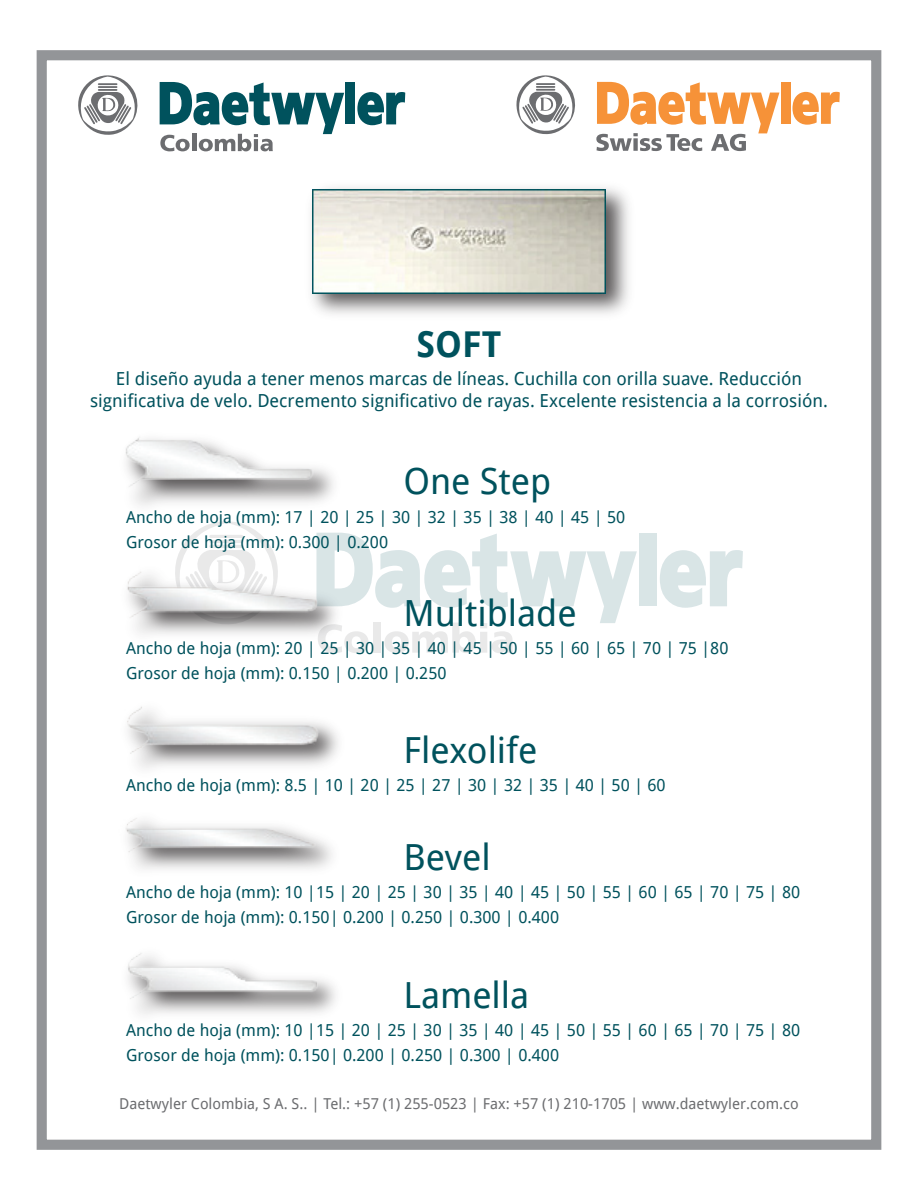
<style>
.page{position:relative;width:918px;height:1188px;background:#fff}
.page>*{position:absolute;margin:0;border:0;box-sizing:border-box;transform-origin:0 0}
.t1{font:36px "Droid Sans";color:#00525d}
.t2{font:700 35.7px "Droid Sans";color:#00525d}
.t3{font:18px/21.6px "Droid Sans";color:#00525d;text-align:center}
.t4{font:16.5px/25.5px "Droid Sans";color:#00525d}
.t5{font:15px "Droid Sans";color:#6c6d70}
</style>
<div class="page">
<svg style="left:177px;top:522px;width:99px;height:36px"></svg>
<hr style="left:209px;top:545px;width:34px;height:3px;background:#6c6d70;border-radius:2px">
<hr style="left:209px;top:540px;width:34px;height:3px;background:#6c6d70;border-radius:2px">
<hr style="left:209px;top:535px;width:34px;height:3px;background:#6c6d70;border-radius:2px">
<div style="left:639px;top:533px;width:17px;height:73px;background:#d9e5e6"></div>
<svg style="left:660px;top:550px;width:83px;height:58px"></svg>
<svg style="left:316px;top:532px;width:321px;height:121px"></svg>
<div style="left:37px;top:50px;width:844px;height:1100px;border:10px solid #939598"></div>
<img style="left:122px;top:435px;width:215px;height:59px">
<img style="left:136px;top:558px;width:214px;height:95px">
<img style="left:127px;top:561px;width:226px;height:65px">
<img style="left:124px;top:705px;width:218px;height:58px">
<img style="left:124px;top:951px;width:216px;height:56px">
<img style="left:311px;top:187px;width:318px;height:127px">
<img style="left:312px;top:190px;width:294px;height:103px">
<svg style="left:78px;top:75px;width:60px;height:60px"></svg>
<div style="left:345px;top:82px;width:10px;height:42px;background:#00525d"></div>
<svg style="left:357px;top:92px;width:48px;height:33px"></svg>
<svg style="left:160px;top:82px;width:184px;height:69px"></svg>
<svg style="left:516px;top:75px;width:59px;height:60px"></svg>
<div style="left:781px;top:82px;width:9px;height:42px;background:#f69238"></div>
<svg style="left:596px;top:82px;width:183px;height:69px"></svg>
<svg style="left:792px;top:92px;width:48px;height:33px"></svg>
<h2 class="t2" style="left:417px;top:319px;width:86px">SOFT</h2>
<p class="t3" style="left:90px;top:368px;width:739px">El diseño ayuda a tener menos marcas de líneas. Cuchilla con orilla suave. Reducción significativa de velo. Decremento significativo de rayas. Excelente resistencia a la corrosión.</p>
<h1 class="t1" style="left:403px;top:457px;width:149px">One Step</h1>
<p class="t4" style="left:126px;top:504px;width:501px">Ancho de hoja (mm): 17 | 20 | 25 | 30 | 32 | 35 | 38 | 40 | 45 | 50<br>Grosor de hoja (mm): 0.300 | 0.200</p>
<h1 class="t1" style="left:403px;top:588px;width:175px">Multiblade</h1>
<p class="t4" style="left:126px;top:635px;width:604px">Ancho de hoja (mm): 20 | 25 | 30 | 35 | 40 | 45 | 50 | 55 | 60 | 65 | 70 | 75 |80<br>Grosor de hoja (mm): 0.150 | 0.200 | 0.250</p>
<h1 class="t1" style="left:403px;top:725px;width:136px">Flexolife</h1>
<p class="t4" style="left:126px;top:772px;width:541px">Ancho de hoja (mm): 8.5 | 10 | 20 | 25 | 27 | 30 | 32 | 35 | 40 | 50 | 60</p>
<h1 class="t1" style="left:403px;top:832px;width:89px">Bevel</h1>
<p class="t4" style="left:126px;top:879px;width:676px">Ancho de hoja (mm): 10 |15 | 20 | 25 | 30 | 35 | 40 | 45 | 50 | 55 | 60 | 65 | 70 | 75 | 80<br>Grosor de hoja (mm): 0.150| 0.200 | 0.250 | 0.300 | 0.400</p>
<h1 class="t1" style="left:403px;top:970px;width:128px">Lamella</h1>
<p class="t4" style="left:126px;top:1017px;width:676px">Ancho de hoja (mm): 10 |15 | 20 | 25 | 30 | 35 | 40 | 45 | 50 | 55 | 60 | 65 | 70 | 75 | 80<br>Grosor de hoja (mm): 0.150| 0.200 | 0.250 | 0.300 | 0.400</p>
<p class="t5" style="left:119px;top:1093px;width:681px">Daetwyler Colombia, S A. S.. | Tel.: +57 (1) 255-0523 | Fax: +57 (1) 210-1705 | www.daetwyler.com.co</p>
</div>
